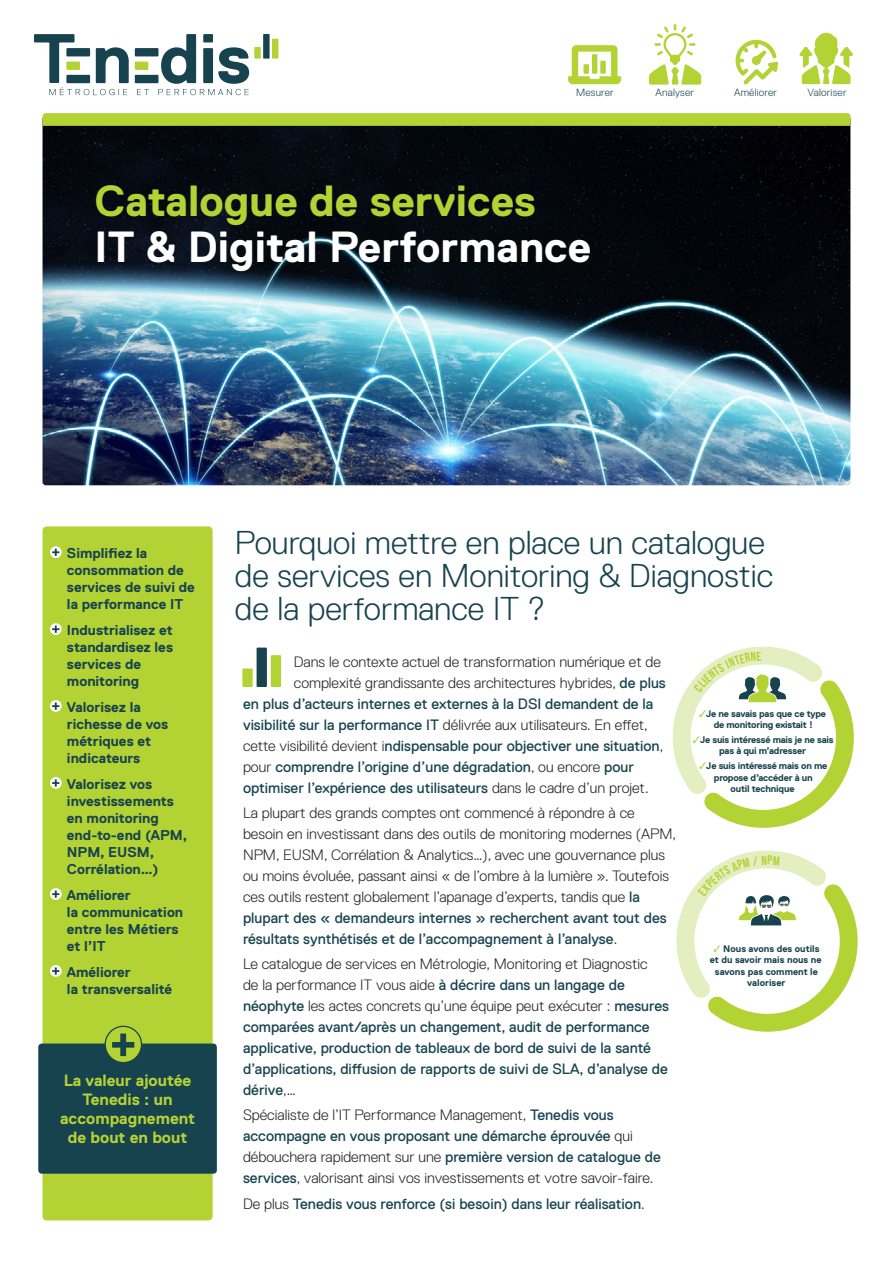
<style>
.page{position:relative;width:893px;height:1263px;background:#fff}
.page>*{position:absolute;margin:0;border:0;box-sizing:border-box;transform-origin:0 0}
.t1{font:700 43.5px "Dell Replica";color:#fff}
.t2{font:700 43.5px "Dell Replica";color:#b3d234}
.t3{font:300 33px/33px "Dell Replica";color:#17434f}
.t4{font:700 16.35px/19px "Dell Replica";color:#b3d234;text-align:center}
.t5{font:300 15px/21px "Dell Replica";color:#231f20}
.t6{font:15px/21px "Dell Replica";color:#17434f}
.t7{font:700 14.25px/17.1px "Dell Replica";color:#17434f}
.t8{font:300 10.5px "Dell Replica";letter-spacing:.02em;color:#17434f}
.t9{font:700 9.6px/11.6px "Dell Replica";letter-spacing:-.02em;color:#17434f;text-align:center}
.t10{font:700 9.6px/11.6px "Dell Replica";color:#17434f;text-align:center}
.s1{font-weight:400;color:#17434f}
.s2{font-weight:300;color:#231f20}
.s3{color:#b3d234}
</style>
<div class="page">
<div style="left:43px;top:526px;width:170px;height:694px;background:#b3d234;border-radius:4px"></div>
<img style="left:43px;top:126px;width:807px;height:359px">
<svg style="left:735px;top:39px;width:43px;height:46px"></svg>
<svg style="left:34px;top:34px;width:95px;height:61px"></svg>
<svg style="left:135px;top:34px;width:143px;height:61px"></svg>
<svg style="left:242px;top:648px;width:39px;height:39px"></svg>
<svg style="left:50px;top:546px;width:12px;height:12px"></svg>
<svg style="left:52px;top:549px;width:7px;height:7px"></svg>
<svg style="left:50px;top:623px;width:12px;height:12px"></svg>
<svg style="left:52px;top:625px;width:7px;height:8px"></svg>
<svg style="left:50px;top:700px;width:12px;height:12px"></svg>
<svg style="left:52px;top:702px;width:7px;height:8px"></svg>
<svg style="left:50px;top:777px;width:12px;height:12px"></svg>
<svg style="left:52px;top:779px;width:7px;height:8px"></svg>
<svg style="left:50px;top:888px;width:12px;height:12px"></svg>
<svg style="left:52px;top:890px;width:7px;height:8px"></svg>
<svg style="left:50px;top:965px;width:12px;height:12px"></svg>
<svg style="left:52px;top:967px;width:7px;height:8px"></svg>
<div style="left:38px;top:1043px;width:179px;height:131px;background:#17434f;border-radius:4px"></div>
<svg style="left:105px;top:1026px;width:36px;height:36px"></svg>
<svg style="left:112px;top:1033px;width:22px;height:23px"></svg>
<div style="left:105px;top:1026px;width:37px;height:37px;border:1px solid #17434f;border-radius:50%"></div>
<svg style="left:799px;top:33px;width:54px;height:51px"></svg>
<svg style="left:649px;top:24px;width:52px;height:61px"></svg>
<svg style="left:568px;top:45px;width:53px;height:39px"></svg>
<svg style="left:43px;top:113px;width:807px;height:13px"></svg>
<svg style="left:672px;top:646px;width:182px;height:182px"></svg>
<svg style="left:676px;top:850px;width:182px;height:182px"></svg>
<p class="t8" style="left:576px;top:86px;width:39px">Mesurer</p>
<p class="t8" style="left:655px;top:86px;width:40px">Analyser</p>
<p class="t8" style="left:734px;top:86px;width:44px">Améliorer</p>
<p class="t8" style="left:807px;top:86px;width:41px">Valoriser</p>
<h1 class="t2" style="left:95px;top:177px;width:443px">Catalogue de services</h1>
<h1 class="t1" style="left:95px;top:223px;width:498px">IT &amp; Digital Performance</h1>
<p class="t7" style="left:67px;top:545px;width:129px">Simplifiez la consommation de services de suivi de la performance IT</p>
<p class="t7" style="left:67px;top:621px;width:108px">Industrialisez et standardisez les services de monitoring</p>
<p class="t7" style="left:67px;top:698px;width:103px">Valorisez la richesse de vos métriques et indicateurs</p>
<p class="t7" style="left:67px;top:775px;width:122px">Valorisez vos investissements en monitoring end-to-end (APM,<br>NPM, EUSM,<br>Corrélation…)</p>
<p class="t7" style="left:67px;top:886px;width:118px">Améliorer<br>la communication entre les Métiers et l’IT</p>
<p class="t7" style="left:67px;top:963px;width:107px">Améliorer<br>la transversalité</p>
<p class="t4" style="left:60px;top:1071px;width:136px">La valeur ajoutée<br>Tenedis : un accompagnement de bout en bout</p>
<h2 class="t3" style="left:235px;top:526px;width:540px">Pourquoi mettre en place un catalogue de services en Monitoring &amp; Diagnostic de la performance IT ?</h2>
<p class="t5" style="left:294px;top:651px;width:369px">Dans le contexte actuel de transformation numérique et de</p>
<p class="t5" style="left:294px;top:672px;width:373px">complexité grandissante des architectures hybrides, <span class="s1">de plus</span></p>
<p class="t6" style="left:243px;top:693px;width:412px">en plus d’acteurs internes et externes à la DSI demandent de la</p>
<p class="t5" style="left:243px;top:714px;width:406px"><span class="s1">visibilité sur la performance IT</span> délivrée aux utilisateurs. En effet,</p>
<p class="t6" style="left:243px;top:735px;width:422px"><span class="s2">cette visibilité devient i</span>ndispensable pour objectiver une situation<span class="s2">,</span></p>
<p class="t6" style="left:243px;top:756px;width:393px"><span class="s2">pour</span> comprendre l’origine d’une dégradation<span class="s2">, ou encore</span> pour</p>
<p class="t6" style="left:243px;top:777px;width:407px">optimiser l’expérience des utilisateurs <span class="s2">dans le cadre d’un projet.</span></p>
<p class="t5" style="left:243px;top:802px;width:435px">La plupart des grands comptes ont commencé à répondre à ce besoin en investissant dans des outils de monitoring modernes (APM, NPM, EUSM, Corrélation &amp; Analytics…), avec une gouvernance plus ou moins évoluée, passant ainsi « de l’ombre à la lumière ». Toutefois ces outils restent globalement l’apanage d’experts, tandis que <span class="s1">la plupart des « demandeurs internes » recherchent avant tout des résultats synthétisés et de l’accompagnement à l’analyse</span>.</p>
<p class="t6" style="left:243px;top:953px;width:427px"><span class="s2">Le catalogue de services en Métrologie, Monitoring et Diagnostic<br>de la performance IT vous aide</span> à décrire dans un langage de néophyte <span class="s2">les actes concrets qu’une équipe peut exécuter :</span> mesures comparées avant/après un changement, audit de performance applicative, production de tableaux de bord de suivi de la santé d’applications, diffusion de rapports de suivi de SLA, d’analyse de dérive<span class="s2">,…</span></p>
<p class="t5" style="left:243px;top:1105px;width:419px">Spécialiste de l’IT Performance Management, <span class="s1">Tenedis vous accompagne en vous proposant une démarche éprouvée</span> qui débouchera rapidement sur une <span class="s1">première version de catalogue de services</span>, valorisant ainsi vos investissements et votre savoir-faire.</p>
<p class="t6" style="left:243px;top:1193px;width:403px"><span class="s2">De plus</span> Tenedis vous renforce (si besoin) dans leur réalisation<span class="s2">.</span></p>
<p class="t9" style="left:699px;top:708px;width:129px"><span class="s3">✓</span>Je ne savais pas que ce type de monitoring existait !</p>
<p class="t9" style="left:693px;top:734px;width:142px"><span class="s3">✓</span>Je suis intéressé mais je ne sais pas à qui m’adresser</p>
<p class="t9" style="left:699px;top:760px;width:130px"><span class="s3">✓</span>Je suis intéressé mais on me propose d’accéder à un<br>outil technique</p>
<p class="t10" style="left:710px;top:942px;width:113px"><span class="s3">✓</span> Nous avons des outils et du savoir mais nous ne savons pas comment le valoriser</p>
</div>
